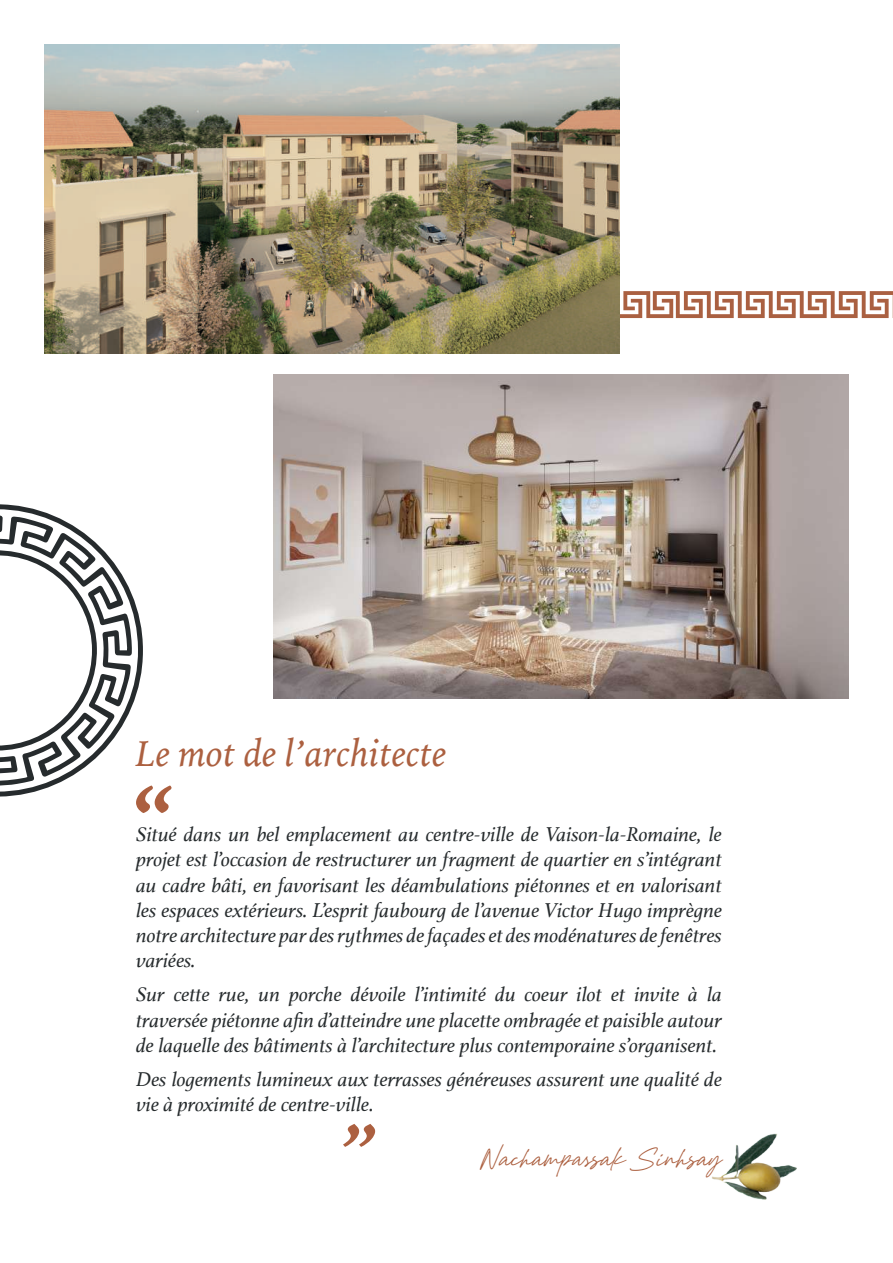
<style>
.page{position:relative;width:893px;height:1263px;background:#fff}
.page>*{position:absolute;margin:0;border:0;box-sizing:border-box;transform-origin:0 0}
.t1{font:italic 37.5px "Iowan Old Style";color:#ac6040}
.t2{font:31.5px "Golden Hopes PERSONALUSEONLY";color:#ac6040}
.t3{font:italic 21px/25.2px "Athelas";color:#262b2d;text-align:justify}
</style>
<div class="page">
<svg style="left:620px;top:291px;width:273px;height:27px"></svg>
<img style="left:273px;top:374px;width:575px;height:324px">
<img style="left:44px;top:45px;width:576px;height:309px">
<svg style="left:343px;top:1124px;width:32px;height:23px"></svg>
<svg style="left:0;top:504px;width:172px;height:309px"></svg>
<img style="left:711px;top:1133px;width:86px;height:67px">
<h1 class="t1" style="left:136px;top:721px;width:312px">Le mot de l’architecte</h1>
<p class="t3" style="left:136px;top:821px;width:587px">Situé dans un bel emplacement au centre-ville de Vaison-la-Romaine, le projet est l’occasion de restructurer un fragment de quartier en s’intégrant au cadre bâti, en favorisant les déambulations piétonnes et en valorisant les espaces extérieurs. L’esprit faubourg de l’avenue Victor Hugo imprègne notre architecture par des rythmes de façades et des modénatures de fenêtres variées.</p>
<p class="t3" style="left:136px;top:981px;width:588px">Sur cette rue, un porche dévoile l’intimité du coeur ilot et invite à la traversée piétonne afin d’atteindre une placette ombragée et paisible autour de laquelle des bâtiments à l’architecture plus contemporaine s’organisent.</p>
<p class="t3" style="left:136px;top:1066px;width:588px">Des logements lumineux aux terrasses généreuses assurent une qualité de vie à proximité de centre-ville.</p>
<h2 class="t2" style="left:481px;top:1136px;width:243px">Nachampassak Sinhsay</h2>
</div>
